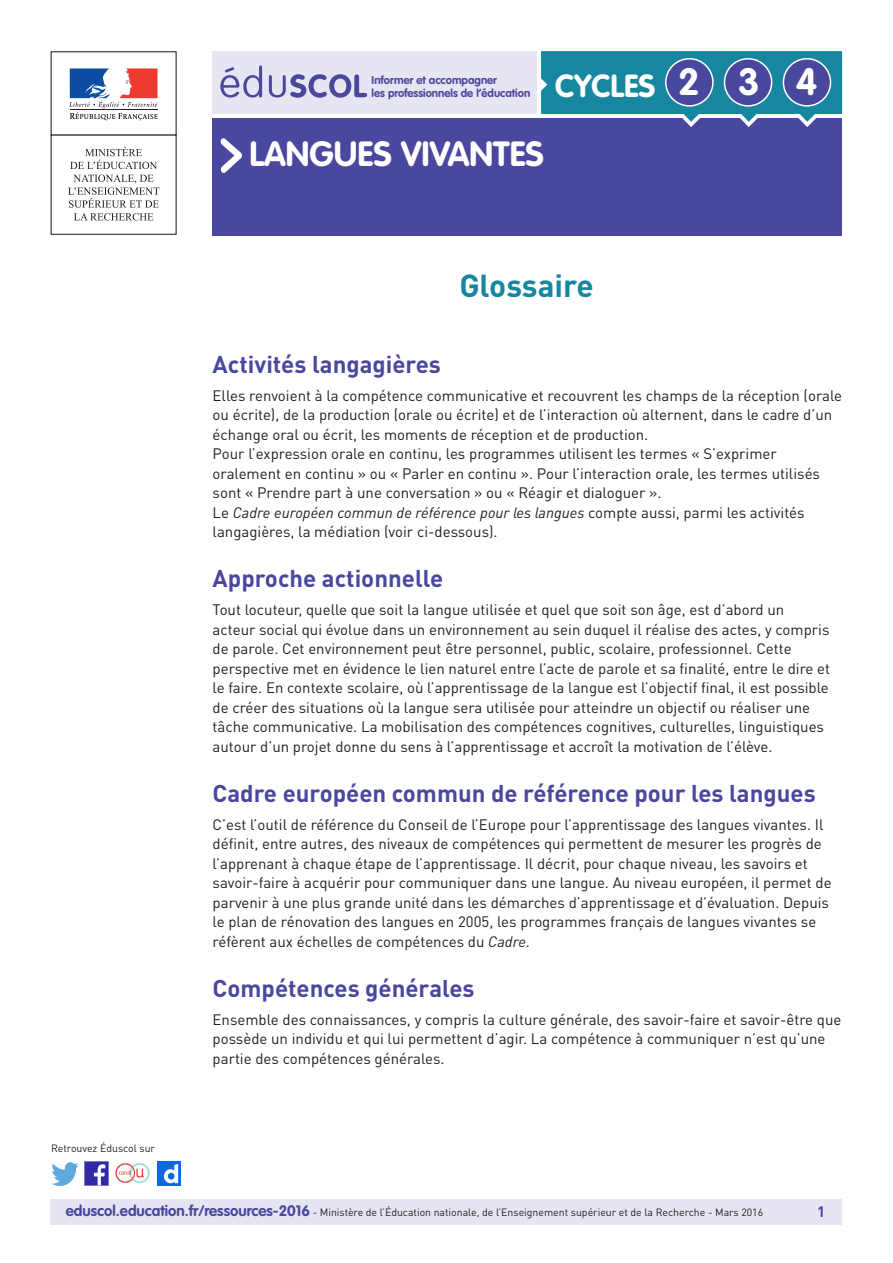
<style>
.page{position:relative;width:893px;height:1263px;background:#fff}
.page>*{position:absolute;margin:0;border:0;box-sizing:border-box;transform-origin:0 0}
.t1{font:700 37.5px "VAG Rounded Std";color:#fff}
._01_Nom_de_la_discip{font:700 34.5px "VAG Rounded Std";color:#fff}
._01_Titre_de_la_fich{font:700 31.5px "DIN Pro";color:#16879f}
.t2{font:700 31.5px "VAG Rounded Std";color:#fff}
._03_Titre_de_niveau{font:700 24px "DIN Pro";color:#4a489e}
._06_Texte_courant{font:15px/19.5px "DIN Pro";color:#231f20}
.t3{font:700 15px "DIN Pro";color:#4a489e}
.t4{font:700 11.25px/13.5px "VAG Rounded Std";color:#4a489e}
.t5{font:10.5px "DIN Pro";color:#231f20}
.s1{font-style:italic}
.s2{font-family:"VAG Rounded Std";font-weight:700;font-size:15px;color:#4a489e}
</style>
<div class="page">
<div style="left:50px;top:1199px;width:791px;height:26px;background:#e6e5f2"></div>
<div style="left:213px;top:118px;width:629px;height:118px;background:#4a489e"></div>
<svg style="left:220px;top:138px;width:22px;height:35px"></svg>
<div style="left:213px;top:51px;width:324px;height:63px;background:#e6e5f2"></div>
<svg style="left:220px;top:65px;width:147px;height:33px"></svg>
<div style="left:51px;top:51px;width:126px;height:85px;border:1px solid #231f20"></div>
<svg style="left:69px;top:68px;width:89px;height:52px"></svg>
<hr style="left:70px;top:109px;width:87px;height:1px;background:#231f20">
<svg style="left:70px;top:147px;width:87px;height:22px"></svg>
<svg style="left:68px;top:175px;width:91px;height:46px"></svg>
<svg style="left:541px;top:51px;width:301px;height:76px"></svg>
<div style="left:666px;top:59px;width:47px;height:47px;background:#4a489e;border-radius:50%"></div>
<div style="left:665px;top:58px;width:49px;height:49px;border:2px solid #fff;border-radius:50%"></div>
<div style="left:724px;top:59px;width:48px;height:47px;background:#4a489e;border-radius:50%"></div>
<div style="left:724px;top:58px;width:48px;height:49px;border:2px solid #fff;border-radius:50%"></div>
<div style="left:783px;top:59px;width:47px;height:47px;background:#4a489e;border-radius:50%"></div>
<div style="left:783px;top:58px;width:48px;height:49px;border:2px solid #fff;border-radius:50%"></div>
<img style="left:85px;top:1162px;width:23px;height:23px">
<img style="left:51px;top:1163px;width:28px;height:22px">
<img style="left:158px;top:1162px;width:22px;height:23px">
<img style="left:115px;top:1163px;width:35px;height:21px">
<p class="t4" style="left:372px;top:74px;width:160px">Informer et accompagner<br>les professionnels de l’éducation</p>
<p class="t2" style="left:555px;top:67px;width:102px">CYCLES</p>
<p class="t1" style="left:678px;top:60px;width:23px">2</p>
<p class="t1" style="left:738px;top:60px;width:23px">3</p>
<p class="t1" style="left:796px;top:60px;width:23px">4</p>
<p class="_01_Nom_de_la_discip" style="left:249px;top:133px;width:296px">LANGUES VIVANTES</p>
<p class="_01_Titre_de_la_fich" style="left:460px;top:265px;width:136px">Glossaire</p>
<p class="t5" style="left:51px;top:1141px;width:106px">Retrouvez Éduscol sur</p>
<p class="_03_Titre_de_niveau" style="left:213px;top:348px;width:230px">Activités langagières</p>
<p class="_06_Texte_courant" style="left:213px;top:385px;width:631px">Elles renvoient à la compétence communicative et recouvrent les champs de la réception (orale ou écrite), de la production (orale ou écrite) et de l’interaction où alternent, dans le cadre d’un échange oral ou écrit, les moments de réception et de production.</p>
<p class="_06_Texte_courant" style="left:213px;top:444px;width:609px">Pour l’expression orale en continu, les programmes utilisent les termes « S’exprimer oralement en continu » ou « Parler en continu ». Pour l’interaction orale, les termes utilisés sont « Prendre part à une conversation » ou « Réagir et dialoguer ».</p>
<p class="_06_Texte_courant" style="left:213px;top:502px;width:594px">Le <span class="s1">Cadre européen commun de référence pour les langues</span> compte aussi, parmi les activités langagières, la médiation (voir ci-dessous).</p>
<p class="_03_Titre_de_niveau" style="left:213px;top:563px;width:232px">Approche actionnelle</p>
<p class="_06_Texte_courant" style="left:213px;top:600px;width:619px">Tout locuteur, quelle que soit la langue utilisée et quel que soit son âge, est d’abord un acteur social qui évolue dans un environnement au sein duquel il réalise des actes, y compris de parole. Cet environnement peut être personnel, public, scolaire, professionnel. Cette perspective met en évidence le lien naturel entre l’acte de parole et sa finalité, entre le dire et le faire. En contexte scolaire, où l’apprentissage de la langue est l’objectif final, il est possible de créer des situations où la langue sera utilisée pour atteindre un objectif ou réaliser une tâche communicative. La mobilisation des compétences cognitives, culturelles, linguistiques autour d’un projet donne du sens à l’apprentissage et accroît la motivation de l’élève.</p>
<p class="_03_Titre_de_niveau" style="left:213px;top:777px;width:605px">Cadre européen commun de référence pour les langues</p>
<p class="_06_Texte_courant" style="left:213px;top:814px;width:620px">C’est l’outil de référence du Conseil de l’Europe pour l’apprentissage des langues vivantes. Il définit, entre autres, des niveaux de compétences qui permettent de mesurer les progrès de l’apprenant à chaque étape de l’apprentissage. Il décrit, pour chaque niveau, les savoirs et savoir-faire à acquérir pour communiquer dans une langue. Au niveau européen, il permet de parvenir à une plus grande unité dans les démarches d’apprentissage et d’évaluation. Depuis le plan de rénovation des langues en 2005, les programmes français de langues vivantes se réfèrent aux échelles de compétences du <span class="s1">Cadre</span>.</p>
<p class="_03_Titre_de_niveau" style="left:213px;top:972px;width:263px">Compétences générales</p>
<p class="_06_Texte_courant" style="left:213px;top:1009px;width:630px">Ensemble des connaissances, y compris la culture générale, des savoir-faire et savoir-être que possède un individu et qui lui permettent d’agir. La compétence à communiquer n’est qu’une partie des compétences générales.</p>
<p class="t5" style="left:66px;top:1205px;width:699px"><span class="s2">eduscol.education.fr/ressources-2016</span> - Ministère de l’Éducation nationale, de l’Enseignement supérieur et de la Recherche - Mars 2016</p>
<p class="t3" style="left:817px;top:1201px;width:10px">1</p>
</div>
